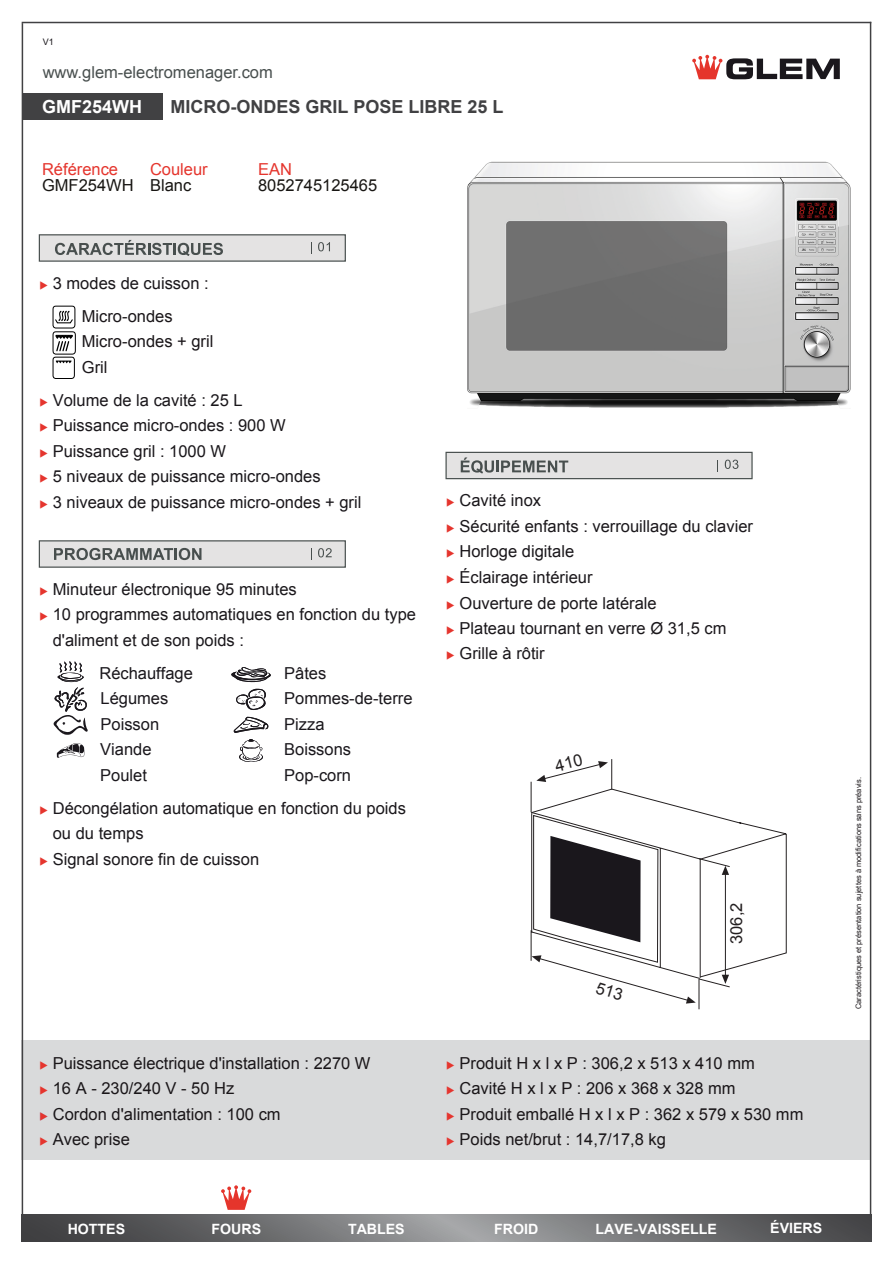
<style>
.page{position:relative;width:893px;height:1263px;background:#fff}
.page>*{position:absolute;margin:0;border:0;box-sizing:border-box;transform-origin:0 0}
.t1{font:700 18px "Arial";color:#414143}
.t2{font:700 18px "Arial";color:#fff}
.t3{font:16.5px "Arial";color:#1a171b}
.t4{font:16.5px/25.3px "Arial";color:#1a1619}
.t5{font:16.5px "Arial";color:#1a171c}
.t6{font:16.5px "Arial";color:#484f4e}
.t7{font:16.5px "Arial";color:#181613}
.t8{font:16.5px "Arial";color:#e5352d}
.t9{font:16.5px "Arial";color:#231f20}
.t10{font:700 14.1px "Arial";color:#fff}
.t11{font:9px "Arial";color:#1a171c}
.t12{font:7.5px "Arial";color:#1a1619}
.s1{color:#e5352e}
.s2{color:#fff}
.s3{color:#e5352f}
</style>
<div class="page">
<svg style="left:530px;top:788px;width:257px;height:181px"></svg>
<svg style="left:531px;top:759px;width:199px;height:228px"></svg>
<svg style="left:598px;top:761px;width:10px;height:7px"></svg>
<svg style="left:536px;top:775px;width:10px;height:7px"></svg>
<hr style="left:725px;top:874px;width:1px;height:101px;background:#231f20">
<svg style="left:722px;top:866px;width:7px;height:9px"></svg>
<svg style="left:722px;top:975px;width:7px;height:9px"></svg>
<hr style="left:699px;top:979px;width:1px;height:30px;background:#231f20">
<div style="left:22px;top:1041px;width:849px;height:119px;background:#d9dadb"></div>
<div style="left:445px;top:452px;width:308px;height:27px;background:#e4e3e3;border:1px solid #484f4e"></div>
<svg style="left:725px;top:460px;width:13px;height:9px"></svg>
<svg style="left:461px;top:457px;width:107px;height:16px"></svg>
<div style="left:39px;top:540px;width:307px;height:28px;background:#e4e3e3;border:1px solid #484f4e"></div>
<svg style="left:311px;top:548px;width:1px;height:12px"></svg>
<svg style="left:318px;top:548px;width:14px;height:9px"></svg>
<svg style="left:54px;top:548px;width:147px;height:12px"></svg>
<svg style="left:53px;top:661px;width:35px;height:74px"></svg>
<svg style="left:57px;top:743px;width:27px;height:15px"></svg>
<svg style="left:231px;top:667px;width:40px;height:15px"></svg>
<svg style="left:236px;top:689px;width:30px;height:21px"></svg>
<svg style="left:233px;top:717px;width:36px;height:16px"></svg>
<svg style="left:239px;top:739px;width:24px;height:23px"></svg>
<svg style="left:52px;top:305px;width:24px;height:74px"></svg>
<div style="left:39px;top:234px;width:307px;height:28px;background:#e4e3e3;border:1px solid #484f4e"></div>
<svg style="left:311px;top:242px;width:1px;height:12px"></svg>
<svg style="left:318px;top:242px;width:12px;height:9px"></svg>
<svg style="left:55px;top:240px;width:168px;height:16px"></svg>
<img style="left:467px;top:161px;width:383px;height:247px">
<div style="left:22px;top:93px;width:141px;height:27px;background:#414143"></div>
<hr style="left:22px;top:22px;width:849px;height:1px;background:#414143">
<hr style="left:22px;top:23px;width:1px;height:1193px;background:#414143">
<hr style="left:870px;top:22px;width:1px;height:1195px;background:#414143">
<svg style="left:22px;top:1214px;width:849px;height:27px;background:#6d6e70"></svg>
<svg style="left:221px;top:1185px;width:30px;height:25px"></svg>
<svg style="left:692px;top:55px;width:148px;height:24px"></svg>
<svg style="left:554px;top:759px;width:29px;height:13px"></svg>
<svg style="left:530px;top:811px;width:171px;height:192px"></svg>
<p class="t11" style="left:43px;top:36px;width:13px">V1</p>
<p class="t6" style="left:43px;top:61px;width:232px">www.glem-electromenager.com</p>
<p class="t2" style="left:42px;top:95px;width:102px">GMF254WH</p>
<p class="t1" style="left:171px;top:95px;width:335px">MICRO-ONDES GRIL POSE LIBRE 25 L</p>
<p class="t8" style="left:42px;top:159px;width:78px">Référence</p>
<p class="t8" style="left:150px;top:159px;width:59px">Couleur</p>
<p class="t8" style="left:258px;top:159px;width:35px">EAN</p>
<p class="t7" style="left:42px;top:175px;width:151px">GMF254WH Blanc</p>
<p class="t7" style="left:258px;top:175px;width:121px">8052745125465</p>
<p class="t3" style="left:39px;top:272px;width:171px"><span class="s1">◆</span> 3 modes de cuisson :</p>
<p class="t4" style="left:82px;top:303px;width:92px">Micro-ondes</p>
<p class="t4" style="left:82px;top:329px;width:133px">Micro-ondes + gril<br>Gril</p>
<p class="t3" style="left:39px;top:389px;width:205px"><span class="s1">◆</span> Volume de la cavité : 25 L</p>
<p class="t3" style="left:39px;top:415px;width:248px"><span class="s1">◆</span> Puissance micro-ondes : 900 W</p>
<p class="t3" style="left:39px;top:440px;width:188px"><span class="s1">◆</span> Puissance gril : 1000 W</p>
<p class="t3" style="left:39px;top:466px;width:283px"><span class="s1">◆</span> 5 niveaux de puissance micro-ondes</p>
<p class="t3" style="left:39px;top:491px;width:324px"><span class="s1">◆</span> 3 niveaux de puissance micro-ondes + gril</p>
<p class="t3" style="left:39px;top:578px;width:259px"><span class="s1">◆</span> Minuteur électronique 95 minutes</p>
<p class="t3" style="left:39px;top:604px;width:378px"><span class="s1">◆</span> 10 programmes automatiques en fonction du type</p>
<p class="t3" style="left:39px;top:629px;width:206px"><span class="s2">◆</span> d'aliment et de son poids :</p>
<p class="t5" style="left:99px;top:662px;width:95px">Réchauffage</p>
<p class="t5" style="left:284px;top:662px;width:44px">Pâtes</p>
<p class="t5" style="left:101px;top:688px;width:69px">Légumes</p>
<p class="t5" style="left:284px;top:688px;width:130px">Pommes-de-terre</p>
<p class="t5" style="left:101px;top:713px;width:60px">Poisson</p>
<p class="t5" style="left:284px;top:713px;width:42px">Pizza</p>
<p class="t5" style="left:100px;top:739px;width:53px">Viande</p>
<p class="t5" style="left:284px;top:739px;width:68px">Boissons</p>
<p class="t5" style="left:100px;top:764px;width:48px">Poulet</p>
<p class="t5" style="left:284px;top:764px;width:68px">Pop-corn</p>
<p class="t3" style="left:39px;top:797px;width:368px"><span class="s1">◆</span> Décongélation automatique en fonction du poids</p>
<p class="t3" style="left:39px;top:823px;width:106px"><span class="s2">◆</span> ou du temps</p>
<p class="t3" style="left:39px;top:848px;width:221px"><span class="s1">◆</span> Signal sonore fin de cuisson</p>
<p class="t3" style="left:446px;top:490px;width:97px"><span class="s1">◆</span> Cavité inox</p>
<p class="t3" style="left:446px;top:515px;width:308px"><span class="s1">◆</span> Sécurité enfants : verrouillage du clavier</p>
<p class="t3" style="left:446px;top:541px;width:130px"><span class="s1">◆</span> Horloge digitale</p>
<p class="t3" style="left:446px;top:566px;width:148px"><span class="s1">◆</span> Éclairage intérieur</p>
<p class="t3" style="left:446px;top:592px;width:212px"><span class="s1">◆</span> Ouverture de porte latérale</p>
<p class="t3" style="left:446px;top:617px;width:282px"><span class="s1">◆</span> Plateau tournant en verre Ø 31,5 cm</p>
<p class="t3" style="left:446px;top:643px;width:100px"><span class="s1">◆</span> Grille à rôtir</p>
<p class="t9" style="left:725px;top:944px;width:43px;rotate:-90deg">306,2</p>
<p class="t4" style="left:39px;top:1050px;width:333px"><span class="s1">◆</span> Puissance électrique d'installation : 2270 W</p>
<p class="t4" style="left:39px;top:1076px;width:197px"><span class="s1">◆</span> 16 A - 230/240 V - 50 Hz</p>
<p class="t4" style="left:446px;top:1050px;width:310px"><span class="s1">◆</span> Produit H x l x P : 306,2 x 513 x 410 mm</p>
<p class="t4" style="left:446px;top:1076px;width:291px"><span class="s3">◆</span> Cavité H x l x P : 206 x 368 x 328 mm</p>
<p class="t4" style="left:53px;top:1101px;width:229px">Cordon d'alimentation : 100 cm</p>
<p class="t4" style="left:446px;top:1101px;width:359px"><span class="s3">◆</span> Produit emballé H x l x P : 362 x 579 x 530 mm</p>
<p class="t4" style="left:39px;top:1127px;width:92px"><span class="s1">◆</span> Avec prise</p>
<p class="t4" style="left:446px;top:1127px;width:221px"><span class="s3">◆</span> Poids net/brut : 14,7/17,8 kg</p>
<p class="t10" style="left:68px;top:1219px;width:59px">HOTTES</p>
<p class="t10" style="left:212px;top:1219px;width:51px">FOURS</p>
<p class="t10" style="left:348px;top:1219px;width:58px">TABLES</p>
<p class="t10" style="left:494px;top:1219px;width:46px">FROID</p>
<p class="t10" style="left:596px;top:1219px;width:123px">LAVE-VAISSELLE</p>
<p class="t10" style="left:770px;top:1219px;width:53px">ÉVIERS</p>
<p class="t12" style="left:854px;top:1009px;width:234px;rotate:-90deg">Caractéristiques et présentation sujettes à modifications sans préavis.</p>
</div>
